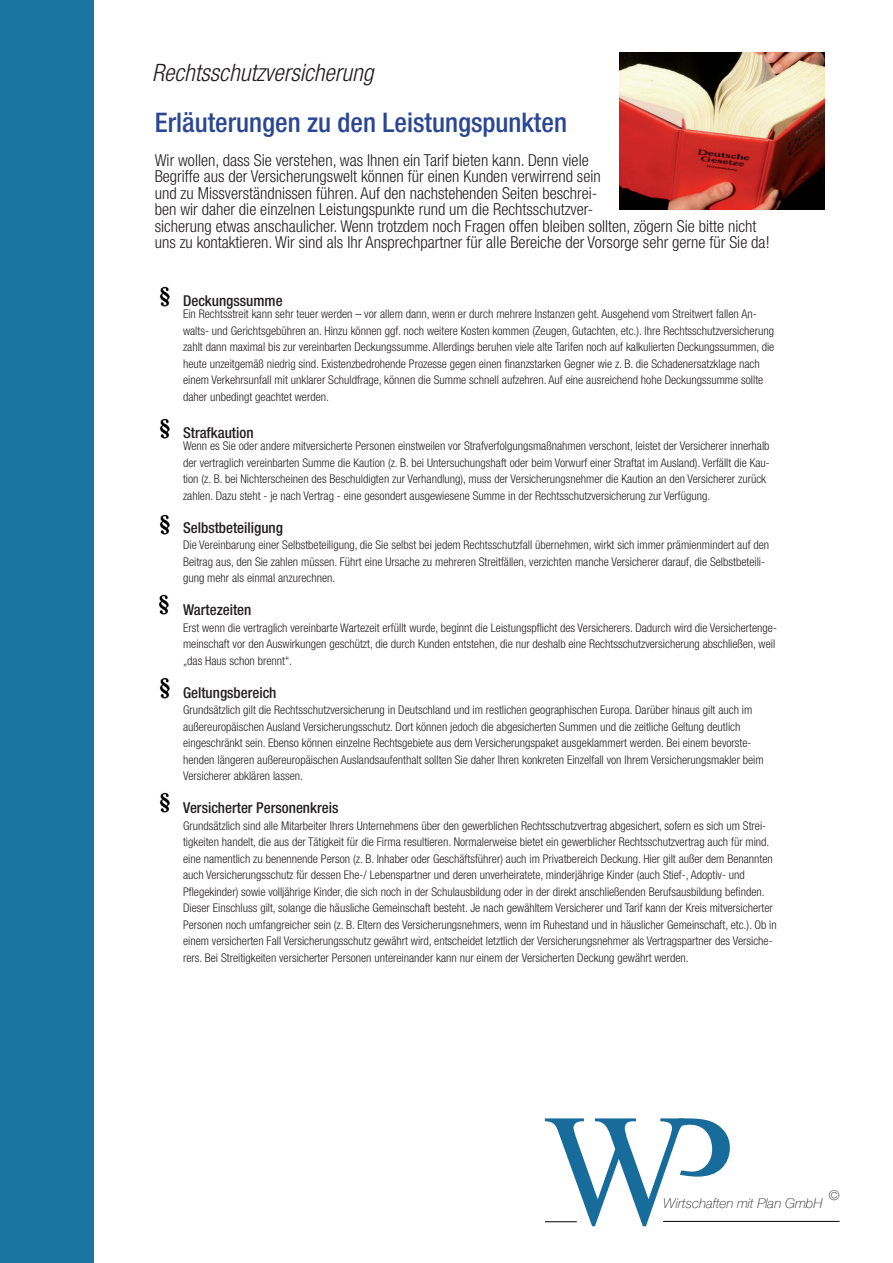
<style>
.page{position:relative;width:893px;height:1263px;background:#fff}
.page>*{position:absolute;margin:0;border:0;box-sizing:border-box;transform-origin:0 0}
.t1{font:500 condensed 27px "Helvetica Neue LT Std";color:#2b4793}
.t2{font:italic 300 condensed 24px "Helvetica Neue LT Std";color:#231f20}
.t3{font:300 condensed 16.5px/16.5px "Helvetica Neue LT Std";color:#231f20}
.t4{font:500 condensed 15px "Helvetica Neue LT Std";color:#231f20}
.t5{font:italic 100 13.5px "Helvetica Neue";color:#231f20}
.t6{font:300 condensed 12px/16.5px "Helvetica Neue LT Std";color:#231f20}
</style>
<div class="page">
<div style="left:0;top:0;width:94px;height:1263px;background:#1b75a3"></div>
<svg style="left:545px;top:1118px;width:185px;height:108px"></svg>
<hr style="left:663px;top:1221px;width:176px;height:1px;background:#000001">
<hr style="left:545px;top:1221px;width:32px;height:1px;background:#000001">
<img style="left:620px;top:53px;width:205px;height:156px">
<img style="left:160px;top:286px;width:10px;height:21px">
<img style="left:160px;top:418px;width:10px;height:21px">
<img style="left:160px;top:514px;width:10px;height:20px">
<img style="left:159px;top:594px;width:10px;height:21px">
<img style="left:160px;top:677px;width:10px;height:21px">
<img style="left:160px;top:792px;width:10px;height:21px">
<p class="t2" style="left:152px;top:59px;width:223px">Rechtsschutzversicherung</p>
<p class="t1" style="left:155px;top:107px;width:414px">Erläuterungen zu den Leistungspunkten</p>
<p class="t3" style="left:155px;top:151px;width:616px">Wir wollen, dass Sie verstehen, was Ihnen ein Tarif bieten kann. Denn viele<br>Begriffe aus der Versicherungswelt können für einen Kunden verwirrend sein<br>und zu Missverständnissen führen. Auf den nachstehenden Seiten beschrei-<br>ben wir daher die einzelnen Leistungspunkte rund um die Rechtsschutzver-<br>sicherung etwas anschaulicher. Wenn trotzdem noch Fragen offen bleiben sollten, zögern Sie bitte nicht uns zu kontaktieren. Wir sind als Ihr Ansprechpartner für alle Bereiche der Vorsorge sehr gerne für Sie da!</p>
<p class="t4" style="left:183px;top:292px;width:101px">Deckungssumme</p>
<p class="t6" style="left:183px;top:306px;width:593px">Ein Rechtsstreit kann sehr teuer werden – vor allem dann, wenn er durch mehrere Instanzen geht. Ausgehend vom Streitwert fallen An&shy;walts- und Gerichtsgebühren an. Hinzu können ggf. noch weitere Kosten kommen (Zeugen, Gutachten, etc.). Ihre Rechtsschutzversicherung zahlt dann maximal bis zur vereinbarten Deckungssumme. Allerdings beruhen viele alte Tarifen noch auf kalkulierten Deckungssummen, die heute unzeitgemäß niedrig sind. Existenzbedrohende Prozesse gegen einen finanzstarken Gegner wie z. B. die Schadenersatzklage nach einem Verkehrsunfall mit unklarer Schuldfrage, können die Summe schnell aufzehren. Auf eine ausreichend hohe Deckungssumme sollte daher unbedingt geachtet werden.</p>
<p class="t4" style="left:183px;top:424px;width:72px">Strafkaution</p>
<p class="t6" style="left:183px;top:438px;width:588px">Wenn es Sie oder andere mitversicherte Personen einstweilen vor Strafverfolgungsmaßnahmen verschont, leistet der Versicherer innerhalb der vertraglich vereinbarten Summe die Kaution (z. B. bei Untersuchungshaft oder beim Vorwurf einer Straftat im Ausland). Verfällt die Kau&shy;tion (z. B. bei Nichterscheinen des Beschuldigten zur Verhandlung), muss der Versicherungsnehmer die Kaution an den Versicherer zurück zahlen. Dazu steht - je nach Vertrag - eine gesondert ausgewiesene Summe in der Rechtsschutzversicherung zur Verfügung.</p>
<p class="t4" style="left:183px;top:519px;width:101px">Selbstbeteiligung</p>
<p class="t6" style="left:183px;top:537px;width:588px">Die Vereinbarung einer Selbstbeteiligung, die Sie selbst bei jedem Rechtsschutzfall übernehmen, wirkt sich immer prämienmindert auf den<br>Beitrag aus, den Sie zahlen müssen. Führt eine Ursache zu mehreren Streitfällen, verzichten manche Versicherer darauf, die Selbstbeteili&shy;gung mehr als einmal anzurechnen.</p>
<p class="t4" style="left:183px;top:601px;width:70px">Wartezeiten</p>
<p class="t6" style="left:183px;top:619px;width:595px">Erst wenn die vertraglich vereinbarte Wartezeit erfüllt wurde, beginnt die Leistungspflicht des Versicherers. Dadurch wird die Versichertenge&shy;meinschaft vor den Auswirkungen geschützt, die durch Kunden entstehen, die nur deshalb eine Rechtsschutzversicherung abschließen, weil „das Haus schon brennt“.</p>
<p class="t4" style="left:183px;top:684px;width:95px">Geltungsbereich</p>
<p class="t6" style="left:183px;top:702px;width:582px">Grundsätzlich gilt die Rechtsschutzversicherung in Deutschland und im restlichen geographischen Europa. Darüber hinaus gilt auch im außereuropäischen Ausland Versicherungsschutz. Dort können jedoch die abgesicherten Summen und die zeitliche Geltung deutlich eingeschränkt sein. Ebenso können einzelne Rechtsgebiete aus dem Versicherungspaket ausgeklammert werden. Bei einem bevorste&shy;henden längeren außereuropäischen Auslandsaufenthalt sollten Sie daher Ihren konkreten Einzelfall von Ihrem Versicherungsmakler beim Versicherer abklären lassen.</p>
<p class="t4" style="left:183px;top:799px;width:157px">Versicherter Personenkreis</p>
<p class="t6" style="left:183px;top:817px;width:595px">Grundsätzlich sind alle Mitarbeiter Ihrers Unternehmens über den gewerblichen Rechtsschutzvertrag abgesichert, sofern es sich um Strei&shy;tigkeiten handelt, die aus der Tätigkeit für die Firma resultieren. Normalerweise bietet ein gewerblicher Rechtsschutzvertrag auch für mind. eine namentlich zu benennende Person (z. B. Inhaber oder Geschäftsführer) auch im Privatbereich Deckung. Hier gilt außer dem Benannten auch Versicherungsschutz für dessen Ehe-/ Lebenspartner und deren unverheiratete, minderjährige Kinder (auch Stief-, Adoptiv- und Pflegekinder) sowie volljährige Kinder, die sich noch in der Schulausbildung oder in der direkt anschließenden Berufsausbildung befinden.<br>Dieser Einschluss gilt, solange die häusliche Gemeinschaft besteht. Je nach gewähltem Versicherer und Tarif kann der Kreis mitversicherter Personen noch umfangreicher sein (z. B. Eltern des Versicherungsnehmers, wenn im Ruhestand und in häuslicher Gemeinschaft, etc.). Ob in einem versicherten Fall Versicherungsschutz gewährt wird, entscheidet letztlich der Versicherungsnehmer als Vertragspartner des Versiche&shy;rers. Bei Streitigkeiten versicherter Personen untereinander kann nur einem der Versicherten Deckung gewährt werden.</p>
<p class="t5" style="left:829px;top:1185px;width:12px">©</p>
<p class="t5" style="left:663px;top:1193px;width:161px">Wirtschaften mit Plan GmbH</p>
</div>
